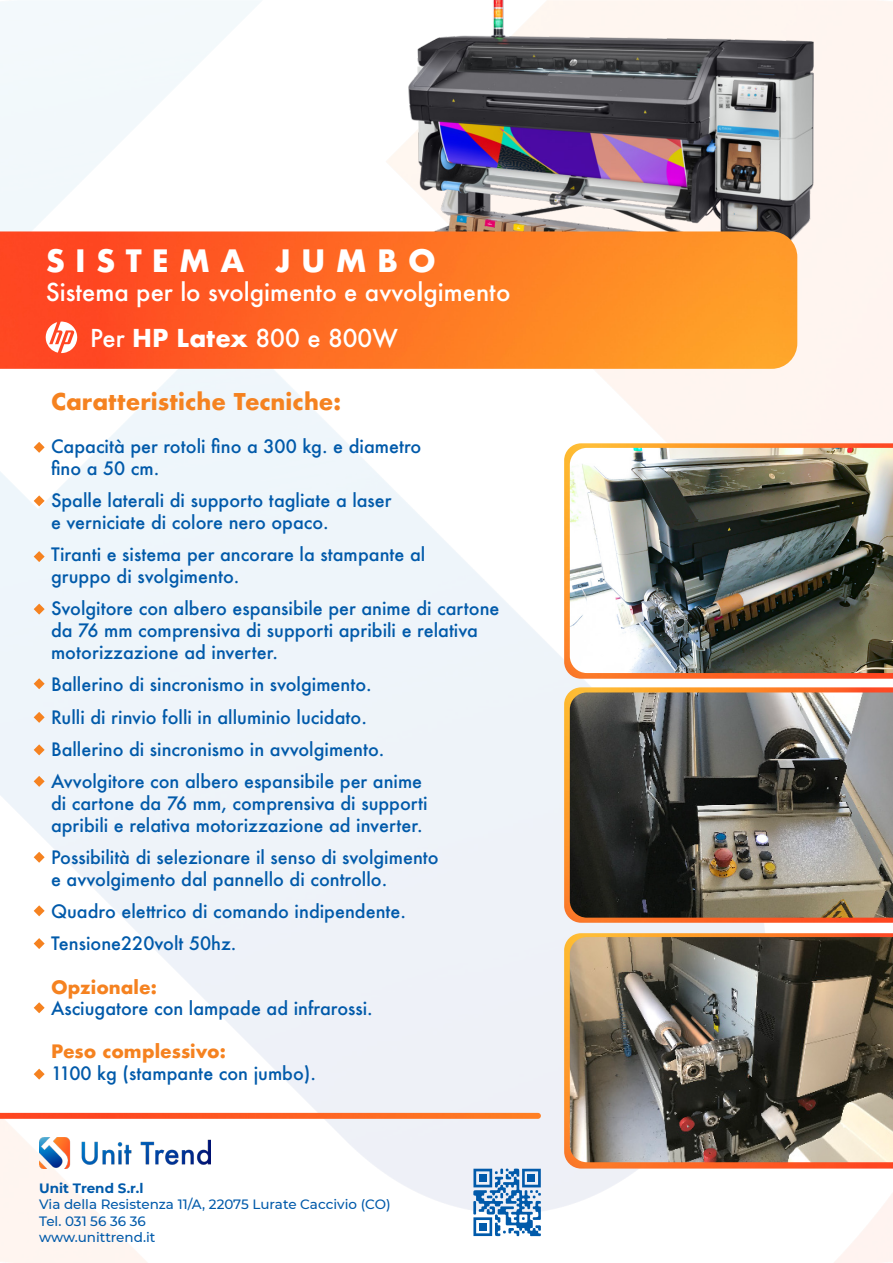
<style>
.page{position:relative;width:893px;height:1263px;background:#fff}
.page>*{position:absolute;margin:0;border:0;box-sizing:border-box;transform-origin:0 0}
.t1{font:700 30px "Futura";color:#fff}
.t2{font:500 24px "Futura";color:#fff}
.t3{font:700 22.5px "Futura";color:#f58220}
.t4{font:500 18px "Futura";color:#015aaa}
.t5{font:700 18px "Futura";color:#f58220}
.t6{font:500 13.5px "Montserrat";color:#015aaa}
.t7{font:700 13.5px "Montserrat";color:#015aaa}
.s1{font-weight:700}
</style>
<div class="page">
<img style="left:0;top:0;width:893px;height:1263px">
<img style="left:564px;top:443px;width:329px;height:236px">
<img style="left:564px;top:687px;width:329px;height:236px">
<img style="left:564px;top:933px;width:329px;height:235px">
<img style="left:399px;top:0;width:424px;height:300px">
<img style="left:0;top:231px;width:797px;height:138px">
<svg style="left:34px;top:495px;width:11px;height:11px"></svg>
<svg style="left:34px;top:551px;width:11px;height:11px"></svg>
<svg style="left:34px;top:604px;width:11px;height:11px"></svg>
<svg style="left:34px;top:678px;width:11px;height:11px"></svg>
<svg style="left:34px;top:712px;width:11px;height:11px"></svg>
<svg style="left:34px;top:744px;width:11px;height:11px"></svg>
<svg style="left:34px;top:776px;width:11px;height:11px"></svg>
<svg style="left:34px;top:852px;width:11px;height:11px"></svg>
<svg style="left:34px;top:905px;width:11px;height:11px"></svg>
<svg style="left:34px;top:938px;width:11px;height:11px"></svg>
<svg style="left:34px;top:1002px;width:11px;height:11px"></svg>
<svg style="left:34px;top:1069px;width:11px;height:10px"></svg>
<img style="left:570px;top:448px;width:323px;height:225px">
<img style="left:570px;top:692px;width:323px;height:226px">
<img style="left:570px;top:937px;width:323px;height:225px">
<img style="left:0;top:1113px;width:541px;height:6px">
<img style="left:39px;top:1138px;width:171px;height:30px">
<svg style="left:473px;top:1168px;width:68px;height:68px;background:#7aa7d1"></svg>
<div style="left:479px;top:1174px;width:8px;height:8px;background:#015aaa"></div>
<div style="left:527px;top:1174px;width:8px;height:8px;background:#015aaa"></div>
<div style="left:479px;top:1223px;width:8px;height:8px;background:#015aaa"></div>
<svg style="left:34px;top:442px;width:11px;height:11px"></svg>
<svg style="left:46px;top:321px;width:31px;height:32px"></svg>
<p class="t1" style="left:46px;top:239px;width:392px">S I S T E M A J U M B O</p>
<p class="t2" style="left:46px;top:276px;width:466px">Sistema per lo svolgimento e avvolgimento</p>
<p class="t2" style="left:90px;top:322px;width:309px">Per <span class="s1">HP Latex</span> 800 e 800W</p>
<p class="t3" style="left:51px;top:385px;width:292px">Caratteristiche Tecniche:</p>
<p class="t4" style="left:51px;top:434px;width:372px">Capacità per rotoli fino a 300 kg. e diametro</p>
<p class="t4" style="left:51px;top:456px;width:110px">fino a 50 cm.</p>
<p class="t4" style="left:51px;top:488px;width:342px">Spalle laterali di supporto tagliate a laser</p>
<p class="t4" style="left:51px;top:510px;width:279px">e verniciate di colore nero opaco.</p>
<p class="t4" style="left:51px;top:542px;width:376px">Tiranti e sistema per ancorare la stampante al</p>
<p class="t4" style="left:51px;top:564px;width:190px">gruppo di svolgimento.</p>
<p class="t4" style="left:51px;top:596px;width:450px">Svolgitore con albero espansibile per anime di cartone</p>
<p class="t4" style="left:51px;top:618px;width:428px">da 76 mm comprensiva di supporti apribili e relativa</p>
<p class="t4" style="left:51px;top:640px;width:229px">motorizzazione ad inverter.</p>
<p class="t4" style="left:51px;top:672px;width:322px">Ballerino di sincronismo in svolgimento.</p>
<p class="t4" style="left:51px;top:704px;width:317px">Rulli di rinvio folli in alluminio lucidato.</p>
<p class="t4" style="left:51px;top:737px;width:335px">Ballerino di sincronismo in avvolgimento.</p>
<p class="t4" style="left:51px;top:769px;width:373px">Avvolgitore con albero espansibile per anime</p>
<p class="t4" style="left:51px;top:791px;width:378px">di cartone da 76 mm, comprensiva di supporti</p>
<p class="t4" style="left:51px;top:812px;width:373px">apribili e relativa motorizzazione ad inverter.</p>
<p class="t4" style="left:51px;top:845px;width:389px">Possibilità di selezionare il senso di svolgimento</p>
<p class="t4" style="left:51px;top:866px;width:338px">e avvolgimento dal pannello di controllo.</p>
<p class="t4" style="left:51px;top:899px;width:357px">Quadro elettrico di comando indipendente.</p>
<p class="t4" style="left:51px;top:931px;width:187px">Tensione220volt 50hz.</p>
<p class="t5" style="left:51px;top:974px;width:107px">Opzionale:</p>
<p class="t4" style="left:51px;top:996px;width:323px">Asciugatore con lampade ad infrarossi.</p>
<p class="t5" style="left:51px;top:1038px;width:176px">Peso complessivo:</p>
<p class="t4" style="left:51px;top:1061px;width:266px">1100 kg (stampante con jumbo).</p>
<p class="t7" style="left:39px;top:1178px;width:106px">Unit Trend S.r.l</p>
<p class="t6" style="left:39px;top:1195px;width:353px">Via della Resistenza 11/A, 22075 Lurate Caccivio (CO)</p>
<p class="t6" style="left:39px;top:1211px;width:108px">Tel. 031 56 36 36</p>
<p class="t6" style="left:39px;top:1227px;width:118px">www.unittrend.it</p>
</div>
